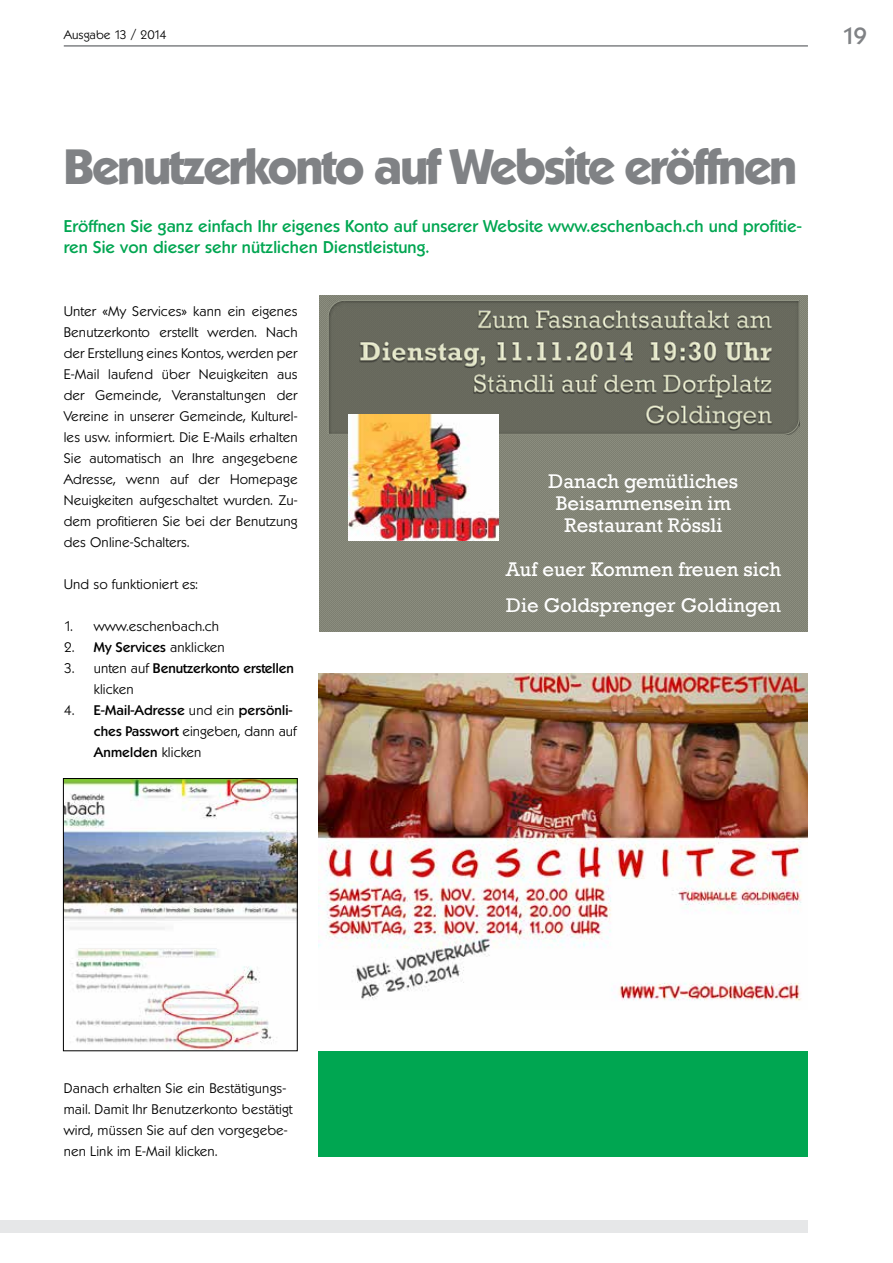
<style>
.page{position:relative;width:893px;height:1263px;background:#fff}
.page>*{position:absolute;margin:0;border:0;box-sizing:border-box;transform-origin:0 0}
.t1{font:700 48px "Koblenz TS";letter-spacing:-.05em;color:#808285}
.t2{font:500 22.5px "Koblenz TS";color:#808285}
.t3{font:20.4px/22px "Rockwell";color:#fff;text-align:center}
.t4{font:500 16.5px/21px "Koblenz TS";letter-spacing:.01em;color:#00a651}
.t5{font:300 13.5px/21px "Koblenz TS";letter-spacing:.01em;color:#000;text-align:justify}
.t6{font:500 13.5px/21px "Koblenz TS";color:#000}
.t7{font:300 12px "Koblenz TS";color:#000}
.s1{font-weight:500}
.s2{font-weight:300}
</style>
<div class="page">
<div style="left:0;top:1220px;width:808px;height:13px;background:#e6e7e8"></div>
<hr style="left:64px;top:45px;width:744px;height:2px;background:#808285">
<img style="left:319px;top:673px;width:489px;height:328px">
<img style="left:65px;top:780px;width:231px;height:269px">
<div style="left:63px;top:778px;width:235px;height:273px;border:1px solid #000"></div>
<div style="left:319px;top:1051px;width:489px;height:105px;background:#00a651"></div>
<div style="left:319px;top:296px;width:489px;height:335px;background:#7e8072"></div>
<svg style="left:328px;top:300px;width:472px;height:135px"></svg>
<img style="left:342px;top:296px;width:460px;height:135px">
<img style="left:348px;top:414px;width:150px;height:126px">
<p class="t7" style="left:64px;top:28px;width:104px">Ausgabe 13 / 2014</p>
<h2 class="t2" style="left:842px;top:23px;width:27px">19</h2>
<h1 class="t1" style="left:64px;top:137px;width:735px">Benutzerkonto auf Website eröffnen</h1>
<p class="t4" style="left:64px;top:216px;width:739px">Eröffnen Sie ganz einfach Ihr eigenes Konto auf unserer Website www.eschenbach.ch und profitie&shy;ren Sie von dieser sehr nützlichen Dienstleistung.</p>
<p class="t5" style="left:64px;top:301px;width:235px">Unter «My Services» kann ein eigenes Benutzerkonto erstellt werden. Nach der Erstellung eines Kontos, werden per E-Mail laufend über Neuigkeiten aus der Gemeinde, Veranstaltungen der Vereine in unserer Gemeinde, Kulturel&shy;les usw. informiert. Die E-Mails erhalten Sie automatisch an Ihre angegebene Adresse, wenn auf der Homepage Neuigkeiten aufgeschaltet wurden. Zu&shy;dem profitieren Sie bei der Benutzung des Online-Schalters.</p>
<p class="t5" style="left:64px;top:574px;width:136px">Und so funktioniert es:</p>
<p class="t5" style="left:64px;top:616px;width:157px">1. www.eschenbach.ch</p>
<p class="t5" style="left:64px;top:637px;width:163px">2. <span class="s1">My Services</span> anklicken</p>
<p class="t6" style="left:94px;top:658px;width:202px;text-indent:-30px"><span class="s2">3. unten auf</span> Benutzerkonto erstellen <span class="s2">klicken</span></p>
<p class="t6" style="left:94px;top:700px;width:204px;text-indent:-30px"><span class="s2">4.</span> E-Mail-Adresse <span class="s2">und ein</span> persönli&shy;ches Passwort <span class="s2">eingeben, dann auf<br></span>Anmelden <span class="s2">klicken</span></p>
<p class="t5" style="left:64px;top:1078px;width:230px;text-align:left">Danach erhalten Sie ein Bestätigungs&shy;mail. Damit Ihr Benutzerkonto bestätigt wird, müssen Sie auf den vorgegebe&shy;nen Link im E-Mail klicken.</p>
<h3 class="t3" style="left:549px;top:470px;width:191px">Danach gemütliches<br>Beisammensein im<br>Restaurant Rössli</h3>
<h3 class="t3" style="left:506px;top:551px;width:277px;line-height:36.6px;text-align:left">Auf euer Kommen freuen sich<br>Die Goldsprenger Goldingen</h3>
</div>
